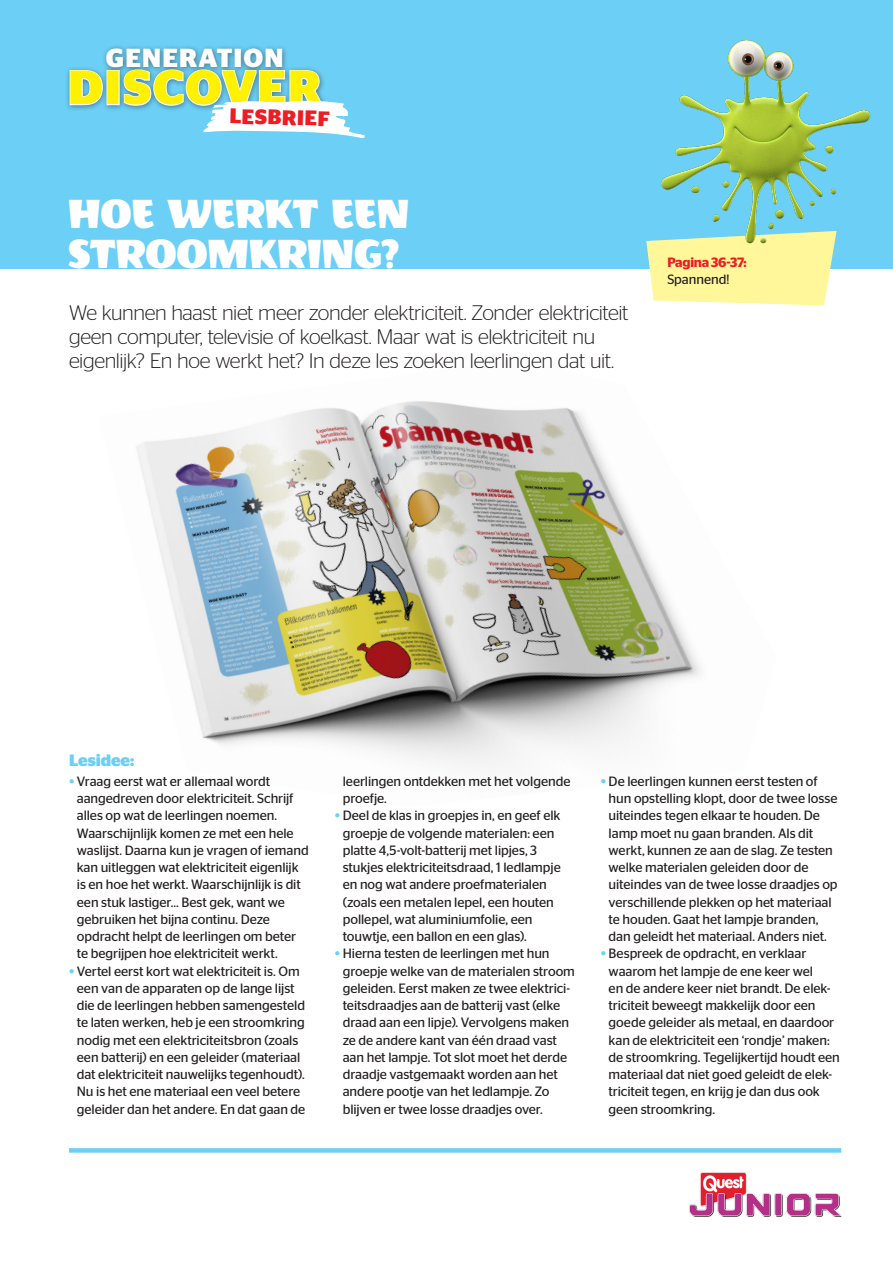
<style>
.page{position:relative;width:893px;height:1263px;background:#fff}
.page>*{position:absolute;margin:0;border:0;box-sizing:border-box;transform-origin:0 0}
.Bijschrift{font:700 47.85px "Stag Sans";letter-spacing:.035em;color:#fff101}
.Kop_groot{font:46.5px "Wendy One";letter-spacing:-.005em;color:#fff;scale:.9 1}
.Bijschrift-2{font:700 26.1px "Stag Sans";letter-spacing:.04em;color:#fff}
.Intro{font:300 21px/24px "Stag Sans";letter-spacing:-.02em;color:#231f20}
.t1{font:700 21px "Stag Sans";color:#ee1d23}
.Kaderplat{font:700 16.5px "Stag Sans";letter-spacing:-.005em;color:#6bcff6}
.Kaderplat-2{font:13.5px/17.2px "Stag Sans";letter-spacing:-.005em;color:#231f20}
.Kaderplat-3{font:600 13.5px "Stag Sans";letter-spacing:-.015em;color:#ee1d23}
.s1{font-size:16.5px;color:#6bcff6}
</style>
<div class="page">
<div style="left:0;top:0;width:893px;height:268px;background:#6bcff6"></div>
<img style="left:0;top:268px;width:843px;height:498px">
<div style="left:69px;top:1148px;width:772px;height:5px;background:#6bcff6"></div>
<svg style="left:646px;top:240px;width:191px;height:65px;background:#fcf7a5"></svg>
<div style="left:65px;top:44px;width:263px;height:68px;background:#231f20;opacity:.5"></div>
<svg style="left:69px;top:69px;width:35px;height:37px"></svg>
<div style="left:107px;top:70px;width:13px;height:35px;border:2px solid #fff"></div>
<svg style="left:123px;top:69px;width:242px;height:69px"></svg>
<img style="left:689px;top:1172px;width:152px;height:45px">
<img style="left:651px;top:40px;width:220px;height:217px">
<p class="Bijschrift-2" style="left:106px;top:43px;width:179px">GENERATION</p>
<p class="Bijschrift" style="left:68px;top:60px;width:254px">DISCOVER</p>
<p class="t1" style="left:230px;top:103px;width:102px;rotate:2deg">LESBRIEF</p>
<p class="Kop_groot" style="left:68px;top:190px;width:381px">HOE WERKT EEN</p>
<p class="Kop_groot" style="left:68px;top:230px;width:372px">STROOMKRING?</p>
<p class="Intro" style="left:69px;top:300px;width:561px">We kunnen haast niet meer zonder elektriciteit. Zonder elektriciteit geen computer, televisie of koelkast. Maar wat is elektriciteit nu eigenlijk? En hoe werkt het? In deze les zoeken leerlingen dat uit.</p>
<p class="Kaderplat-3" style="left:667px;top:254px;width:81px">Pagina 36-37:</p>
<p class="Kaderplat-2" style="left:667px;top:271px;width:64px">Spannend!</p>
<p class="Kaderplat" style="left:69px;top:750px;width:67px">Lesidee:</p>
<p class="Kaderplat-2" style="left:77px;top:772px;width:233px;text-indent:-8px"><span class="s1">•</span> Vraag eerst wat er allemaal wordt aangedreven door elektriciteit. Schrijf alles op wat de leerlingen noemen.<br>Waarschijnlijk komen ze met een hele waslijst. Daarna kun je vragen of iemand kan uitleggen wat elektriciteit eigenlijk is en hoe het werkt. Waarschijnlijk is dit een stuk lastiger... Best gek, want we gebruiken het bijna continu. Deze opdracht helpt de leerlingen om beter te begrijpen hoe elektriciteit werkt.</p>
<p class="Kaderplat-2" style="left:69px;top:962px;width:238px;text-align:center"><span class="s1">•</span> Vertel eerst kort wat elektriciteit is. Om een van de apparaten op de lange lijst die de leerlingen hebben samengesteld te laten werken, heb je een stroomkring nodig met een elektriciteitsbron (zoals een batterij) en een geleider (materiaal dat elektriciteit nauwelijks tegenhoudt).<br>Nu is het ene materiaal een veel betere geleider dan het andere. En dat gaan de</p>
<p class="Kaderplat-2" style="left:343px;top:772px;width:229px">leerlingen ontdekken met het volgende proefje.</p>
<p class="Kaderplat-2" style="left:343px;top:807px;width:220px;text-indent:-8px"><span class="s1">•</span> Deel de klas in groepjes in, en geef elk groepje de volgende materialen: een platte 4,5-volt-batterij met lipjes, 3 stukjes elektriciteitsdraad, 1 ledlampje en nog wat andere proefmaterialen (zoals een metalen lepel, een houten pollepel, wat aluminiumfolie, een touwtje, een ballon en een glas).</p>
<p class="Kaderplat-2" style="left:343px;top:945px;width:234px;text-indent:-8px"><span class="s1">•</span> Hierna testen de leerlingen met hun groepje welke van de materialen stroom geleiden. Eerst maken ze twee elektrici&shy;teitsdraadjes aan de batterij vast (elke draad aan een lipje). Vervolgens maken ze de andere kant van één draad vast aan het lampje. Tot slot moet het derde draadje vastgemaakt worden aan het andere pootje van het ledlampje. Zo blijven er twee losse draadjes over.</p>
<p class="Kaderplat-2" style="left:609px;top:772px;width:230px;text-indent:-8px"><span class="s1">•</span> De leerlingen kunnen eerst testen of hun opstelling klopt, door de twee losse uiteindes tegen elkaar te houden. De lamp moet nu gaan branden. Als dit werkt, kunnen ze aan de slag. Ze testen welke materialen geleiden door de uiteindes van de twee losse draadjes op verschillende plekken op het materiaal te houden. Gaat het lampje branden, dan geleidt het materiaal. Anders niet.</p>
<p class="Kaderplat-2" style="left:609px;top:945px;width:233px;text-indent:-8px"><span class="s1">•</span> Bespreek de opdracht, en verklaar waarom het lampje de ene keer wel<br>en de andere keer niet brandt. De elek&shy;triciteit beweegt makkelijk door een goede geleider als metaal, en daardoor kan de elektriciteit een ‘rondje’ maken: de stroomkring. Tegelijkertijd houdt een materiaal dat niet goed geleidt de elek&shy;triciteit tegen, en krijg je dan dus ook geen stroomkring.</p>
</div>
